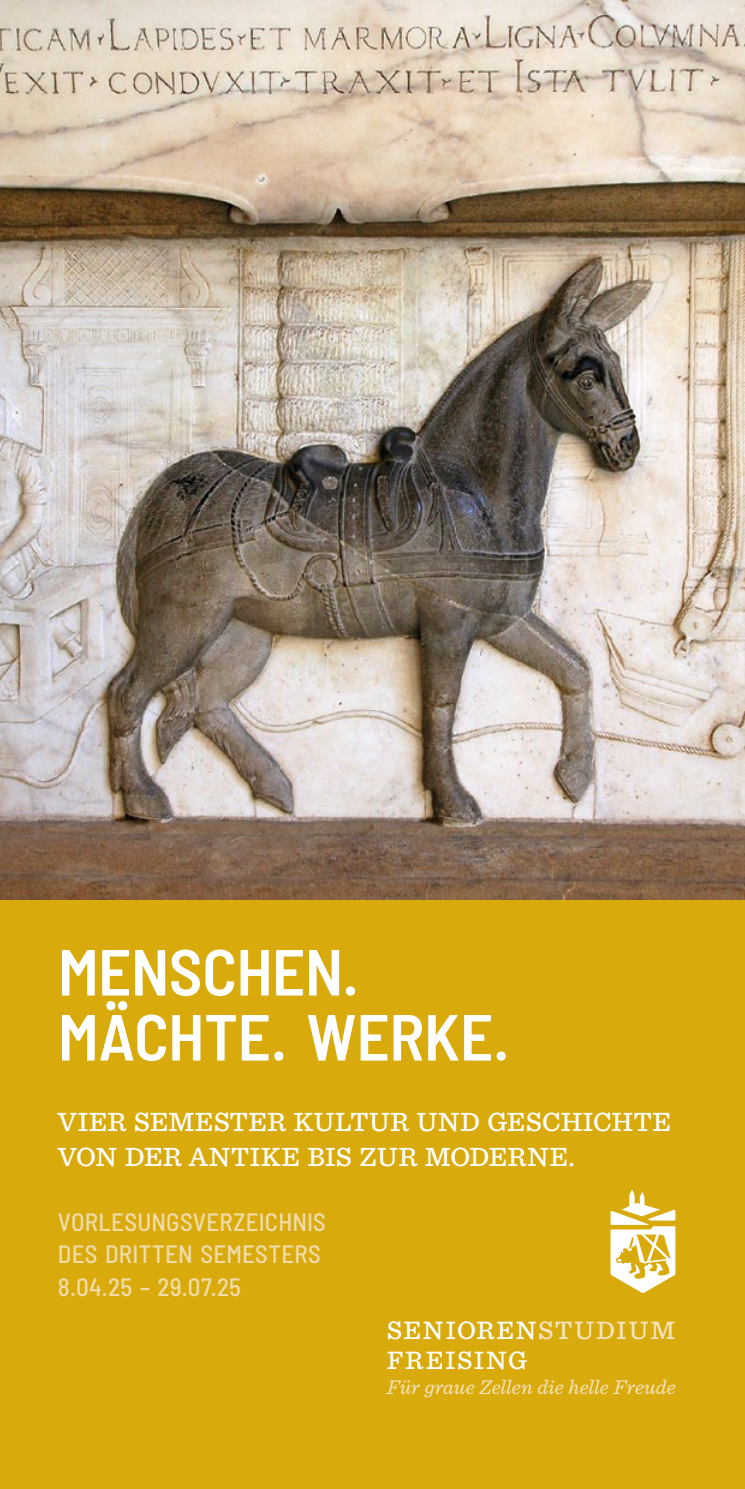
<style>
.page{position:relative;width:745px;height:1489px;background:#fff}
.page>*{position:absolute;margin:0;border:0;box-sizing:border-box;transform-origin:0 0}
.t1{font:600 semi-condensed 65px/65px "Barlow";letter-spacing:-.005em;color:#fff}
.t2{font:500 27.5px/35px "Sentinel";letter-spacing:.005em;color:#fff}
.t3{font:500 26.25px/30px "Sentinel";letter-spacing:.06em;color:#fff}
.t4{font:500 semi-condensed 25px/32.5px "Barlow";letter-spacing:.01em;color:#f1dcaa}
.t5{font:italic 20.75px "Sentinel";color:#f5e4c0}
.s1{color:#f5e4c0}
</style>
<div class="page">
<img style="left:0;top:0;width:744px;height:900px">
<div style="left:0;top:900px;width:744px;height:588px;background:#d9aa0b"></div>
<svg style="left:610px;top:1189px;width:65px;height:104px"></svg>
<h1 class="t1" style="left:58px;top:934px;width:452px">MENSCHEN.<br>MÄCHTE. WERKE.</h1>
<p class="t2" style="left:58px;top:1102px;width:614px">VIER SEMESTER KULTUR UND GESCHICHTE<br>VON DER ANTIKE BIS ZUR MODERNE.</p>
<p class="t4" style="left:58px;top:1203px;width:269px">VORLESUNGSVERZEICHNIS<br>DES DRITTEN SEMESTERS<br>8.04.25 – 29.07.25</p>
<p class="t3" style="left:386px;top:1313px;width:290px">SENIOREN<span class="s1">STUDIUM<br></span>FREISING</p>
<p class="t5" style="left:386px;top:1370px;width:290px">Für graue Zellen die helle Freude</p>
</div>
